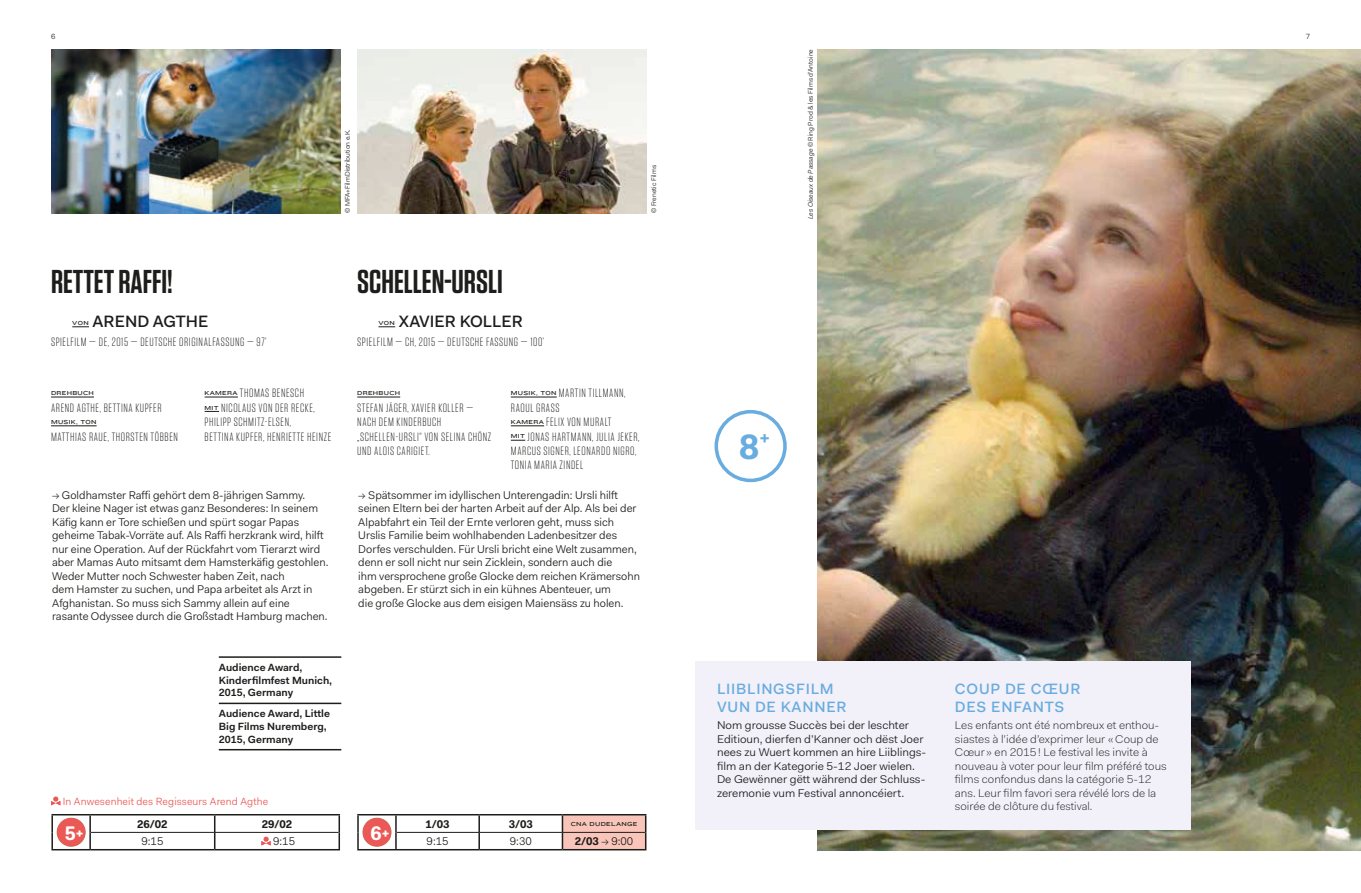
<style>
.page{position:relative;width:1361px;height:893px;background:#fff}
.page>*{position:absolute;margin:0;border:0;box-sizing:border-box;transform-origin:0 0}
.t1{font:700 35.4px "Fakt Pro";color:#69acdf}
.t2{font:600 33px "Tungsten";color:#1d1d1b}
.t3{font:700 19.8px "Fakt Pro";color:#fff}
.t4{font:500 16.5px "Fakt Pro";color:#1d1d1b}
.t5{font:500 15px/18px "Fakt Pro";letter-spacing:.05em;color:#69acdf}
.t6{font:300 12px/14.4px "Tungsten";letter-spacing:.05em;color:#1d1d1b}
.t7{font:11.25px/13.5px "Fakt Pro Blond";color:#1d1d1b}
.t8{font:300 11.25px/13.5px "Fakt Pro";color:#1d1d1b;scale:1.05 1}
.t9{font:11.25px/13.5px "Fakt Pro Blond";color:#1d1d1b;scale:1.05 1}
.t10{font:700 11.25px "Fakt Pro";color:#1d1d1b}
.t11{font:600 10.5px/12.6px "Fakt Pro";color:#1d1d1b}
.t12{font:10.5px "Fakt Pro Blond";letter-spacing:.01em;color:#eb5956}
.t13{font:7.5px "Fakt Pro Blond";color:#1d1d1b}
.t14{font:6.75px "Fakt Pro Blond";color:#1d1d1b}
.t15{font:6px "Knockout HTF34 Junior Sumo";letter-spacing:.05em;color:#1d1d1b}
.s1{font-family:"Fakt Pro";font-weight:700}
.s2{font-style:italic}
</style>
<div class="page">
<img style="left:357px;top:49px;width:289px;height:164px">
<img style="left:51px;top:49px;width:289px;height:164px">
<hr style="left:357px;top:397px;width:43px;height:1px;background:#1d1d1b">
<hr style="left:511px;top:397px;width:46px;height:1px;background:#1d1d1b">
<hr style="left:511px;top:426px;width:33px;height:1px;background:#1d1d1b">
<svg style="left:511px;top:440px;width:14px;height:1px"></svg>
<svg style="left:378px;top:327px;width:17px;height:1px"></svg>
<hr style="left:219px;top:656px;width:122px;height:2px;background:#1d1d1b">
<hr style="left:219px;top:703px;width:122px;height:1px;background:#1d1d1b">
<hr style="left:219px;top:749px;width:122px;height:1px;background:#1d1d1b">
<hr style="left:51px;top:814px;width:39px;height:1px;background:#1d1d1b">
<hr style="left:90px;top:814px;width:125px;height:1px;background:#1d1d1b">
<hr style="left:215px;top:814px;width:125px;height:1px;background:#1d1d1b">
<svg style="left:51px;top:815px;width:2px;height:34px"></svg>
<svg style="left:89px;top:815px;width:2px;height:34px"></svg>
<svg style="left:214px;top:815px;width:1px;height:34px"></svg>
<svg style="left:338px;top:815px;width:2px;height:34px"></svg>
<hr style="left:51px;top:849px;width:39px;height:1px;background:#1d1d1b">
<hr style="left:90px;top:849px;width:125px;height:1px;background:#1d1d1b">
<hr style="left:215px;top:849px;width:125px;height:1px;background:#1d1d1b">
<hr style="left:91px;top:832px;width:124px;height:1px;background:#1d1d1b">
<hr style="left:215px;top:832px;width:123px;height:1px;background:#1d1d1b">
<div style="left:57px;top:818px;width:29px;height:29px;background:#eb5956;border-radius:50%"></div>
<svg style="left:261px;top:837px;width:10px;height:8px"></svg>
<hr style="left:357px;top:814px;width:39px;height:1px;background:#1d1d1b">
<hr style="left:396px;top:814px;width:83px;height:1px;background:#1d1d1b">
<hr style="left:479px;top:814px;width:83px;height:1px;background:#1d1d1b">
<hr style="left:562px;top:814px;width:84px;height:1px;background:#1d1d1b">
<svg style="left:357px;top:815px;width:2px;height:34px"></svg>
<svg style="left:395px;top:815px;width:2px;height:34px"></svg>
<svg style="left:478px;top:815px;width:2px;height:34px"></svg>
<svg style="left:562px;top:815px;width:84px;height:34px;background:#eebcb1"></svg>
<hr style="left:357px;top:849px;width:39px;height:1px;background:#1d1d1b">
<hr style="left:396px;top:849px;width:83px;height:1px;background:#1d1d1b">
<hr style="left:479px;top:849px;width:83px;height:1px;background:#1d1d1b">
<hr style="left:562px;top:849px;width:84px;height:1px;background:#1d1d1b">
<hr style="left:397px;top:832px;width:82px;height:1px;background:#1d1d1b">
<hr style="left:479px;top:832px;width:83px;height:1px;background:#1d1d1b">
<hr style="left:562px;top:832px;width:83px;height:1px;background:#1d1d1b">
<div style="left:362px;top:818px;width:29px;height:29px;background:#eb5956;border-radius:50%"></div>
<hr style="left:51px;top:397px;width:43px;height:1px;background:#1d1d1b">
<hr style="left:51px;top:426px;width:46px;height:1px;background:#1d1d1b">
<hr style="left:205px;top:397px;width:33px;height:1px;background:#1d1d1b">
<svg style="left:205px;top:411px;width:14px;height:1px"></svg>
<svg style="left:72px;top:327px;width:17px;height:1px"></svg>
<svg style="left:51px;top:796px;width:9px;height:9px"></svg>
<img style="left:817px;top:49px;width:544px;height:801px">
<div style="left:696px;top:661px;width:495px;height:169px;background:#f2f0f9"></div>
<div style="left:714px;top:410px;width:73px;height:72px;border:4px solid #69acdf;border-radius:50%"></div>
<p class="t13" style="left:51px;top:31px;width:6px">6</p>
<p class="t13" style="left:1305px;top:31px;width:6px">7</p>
<p class="t14" style="left:343px;top:213px;width:85px;rotate:-90deg">© MFA+FilmDistribution e.K.</p>
<p class="t14" style="left:649px;top:213px;width:49px;rotate:-90deg">© Frenetic Films</p>
<h2 class="t2" style="left:51px;top:264px;width:123px">RETTET RAFFI!</h2>
<p class="t15" style="left:72px;top:320px;width:17px">VON</p>
<h3 class="t4" style="left:93px;top:311px;width:117px">AREND AGTH E</h3>
<p class="t6" style="left:51px;top:335px;width:217px">SPIELFILM — DE, 2015 — DEUTSCHE ORIGINALFASSUNG — 97’</p>
<p class="t15" style="left:51px;top:390px;width:44px">DREHBUCH</p>
<p class="t6" style="left:51px;top:401px;width:112px">AREND AGTHE, BETTINA KUPFER</p>
<p class="t15" style="left:51px;top:419px;width:46px">MUSIK, TON</p>
<p class="t6" style="left:51px;top:430px;width:128px">MATTHIAS RAUE, THORSTEN TÖBBEN</p>
<p class="t6" style="left:205px;top:386px;width:128px"><sup>KAME</sup> <sup>RA</sup> THOMAS BENESCH<br><sup>MIT</sup> NICOLAUS VON DER RECKE,<br>PHILIPP SCHMITZ-ELSEN,<br>BETTINA KUPFER, HENRIETTE HEINZE</p>
<p class="t7" style="left:52px;top:488px;width:278px">→ Goldhamster Raffi gehört dem 8-jährigen Sammy.<br>Der kleine Nager ist etwas ganz Besonderes: In seinem Käfig kann er Tore schießen und spürt sogar Papas geheime Tabak-Vorräte auf. Als Raffi herzkrank wird, hilft nur eine Operation. Auf der Rückfahrt vom Tierarzt wird aber Mamas Auto mitsamt dem Hamsterkäfig gestohlen.<br>Weder Mutter noch Schwester haben Zeit, nach<br>dem Hamster zu suchen, und Papa arbeitet als Arzt in Afghanistan. So muss sich Sammy allein auf eine rasante Odyssee durch die Großstadt Hamburg machen.</p>
<p class="t11" style="left:219px;top:661px;width:115px">Audience Award,<br>Kinderfilmfest Munich,<br>2015, Germany</p>
<p class="t11" style="left:219px;top:707px;width:113px">Audience Award, Little<br>Big Films N uremberg,<br>2015, Germany</p>
<p class="t12" style="left:63px;top:795px;width:207px">In Anwesenheit des Regisseurs Arend Agthe</p>
<h3 class="t3" style="left:65px;top:819px;width:20px">5<sup>+</sup></h3>
<p class="t10" style="left:137px;top:816px;width:32px">26/02</p>
<p class="t10" style="left:262px;top:816px;width:32px">29/02</p>
<p class="t7" style="left:141px;top:835px;width:23px">9:15</p>
<p class="t7" style="left:273px;top:835px;width:23px">9:15</p>
<h2 class="t2" style="left:357px;top:264px;width:147px">SCHELLEN-URSLI</h2>
<p class="t15" style="left:378px;top:320px;width:17px">VON</p>
<h3 class="t4" style="left:399px;top:311px;width:125px">XAVIER KOLLER</h3>
<p class="t6" style="left:357px;top:335px;width:188px">SPIELFILM — CH, 2015 — DEUTSCHE FASSUNG — 100’</p>
<p class="t15" style="left:357px;top:390px;width:44px">DREHBUCH</p>
<p class="t6" style="left:357px;top:401px;width:135px">STEFAN JÄGER, XAVIER KOLLER —<br>NACH DEM KINDERBUCH „SCHELLEN-URSLI“ VON SELINA CHÖNZ<br>UND ALOIS CARIGIET.</p>
<p class="t6" style="left:511px;top:386px;width:130px"><sup>MU</sup> <sup>SIK,</sup> <sup>TON</sup> MARTIN TILLMANN,<br>RAOUL GRASS<br><sup>KAME</sup> <sup>RA</sup> FELIX VON MURALT<br><sup>MIT</sup> JONAS HARTMANN, JULIA JEKER,<br>MARCUS SIGNER, LEONARDO NIGRO,<br>TONIA MARIA ZINDEL</p>
<p class="t7" style="left:358px;top:488px;width:283px">→ Spätsommer im idyllischen Unterengadin: Ursli hilft seinen Eltern bei der harten Arbeit auf der Alp. Als bei der Alpabfahrt ein Teil der Ernte verloren geht, muss sich Urslis Familie beim wohlhabenden Ladenbesitzer des Dorfes verschulden. Für Ursli bricht eine Welt zusammen, denn er soll nicht nur sein Zicklein, sondern auch die<br>ihm versprochene große Glocke dem reichen Krämersohn abgeben. Er stürzt sich in ein kühnes Abenteuer, um<br>die große Glocke aus dem eisigen Maiensäss zu holen.</p>
<h3 class="t3" style="left:370px;top:819px;width:20px">6<sup>+</sup></h3>
<p class="t10" style="left:425px;top:816px;width:26px">1/03</p>
<p class="t10" style="left:509px;top:816px;width:26px">3/03</p>
<p class="t15" style="left:571px;top:820px;width:68px">CNA DUDELANGE</p>
<p class="t7" style="left:427px;top:835px;width:23px">9:15</p>
<p class="t7" style="left:510px;top:835px;width:23px">9:30</p>
<p class="t7" style="left:575px;top:835px;width:60px"><span class="s1">2/03</span> → 9:00</p>
<p class="t14" style="left:806px;top:219px;width:172px;rotate:-90deg"><span class="s2">Les Oiseaux de Passage</span> © Ring Prod &amp; les Films d’Antoine</p>
<h1 class="t1" style="left:739px;top:423px;width:32px">8<sup>+</sup></h1>
<h3 class="t5" style="left:717px;top:679px;width:131px">LIIBLINGSFILM<br>VUN DE KANNER</h3>
<p class="t9" style="left:717px;top:719px;width:201px">Nom grousse Succès bei der leschter Editioun, dierfen d’Kanner och dëst Joer nees zu Wuert kommen an hire Liiblings&shy;film an der Kategorie 5-12 Joer wielen.<br>De Gewënner gëtt während der Schluss&shy;zeremonie vum Festival annoncéiert.</p>
<h3 class="t5" style="left:955px;top:679px;width:13px">COU</h3>
<h3 class="t5" style="left:990px;top:679px;width:80px">P DE CŒUR</h3>
<h3 class="t5" style="left:955px;top:697px;width:11px">DES</h3>
<h3 class="t5" style="left:991px;top:697px;width:43px">EN FANTS</h3>
<p class="t8" style="left:955px;top:719px;width:203px">Les enfants ont été nombreux et enthou&shy;siastes à l’idée d’exprimer leur «Coup de Cœur » en 2015! Le festival les invite à nouveau à voter pour leur film préféré tous films confondus dans la catégorie 5-12 ans. Leur film favori sera révélé lors de la soirée de clôture du festival.</p>
</div>
